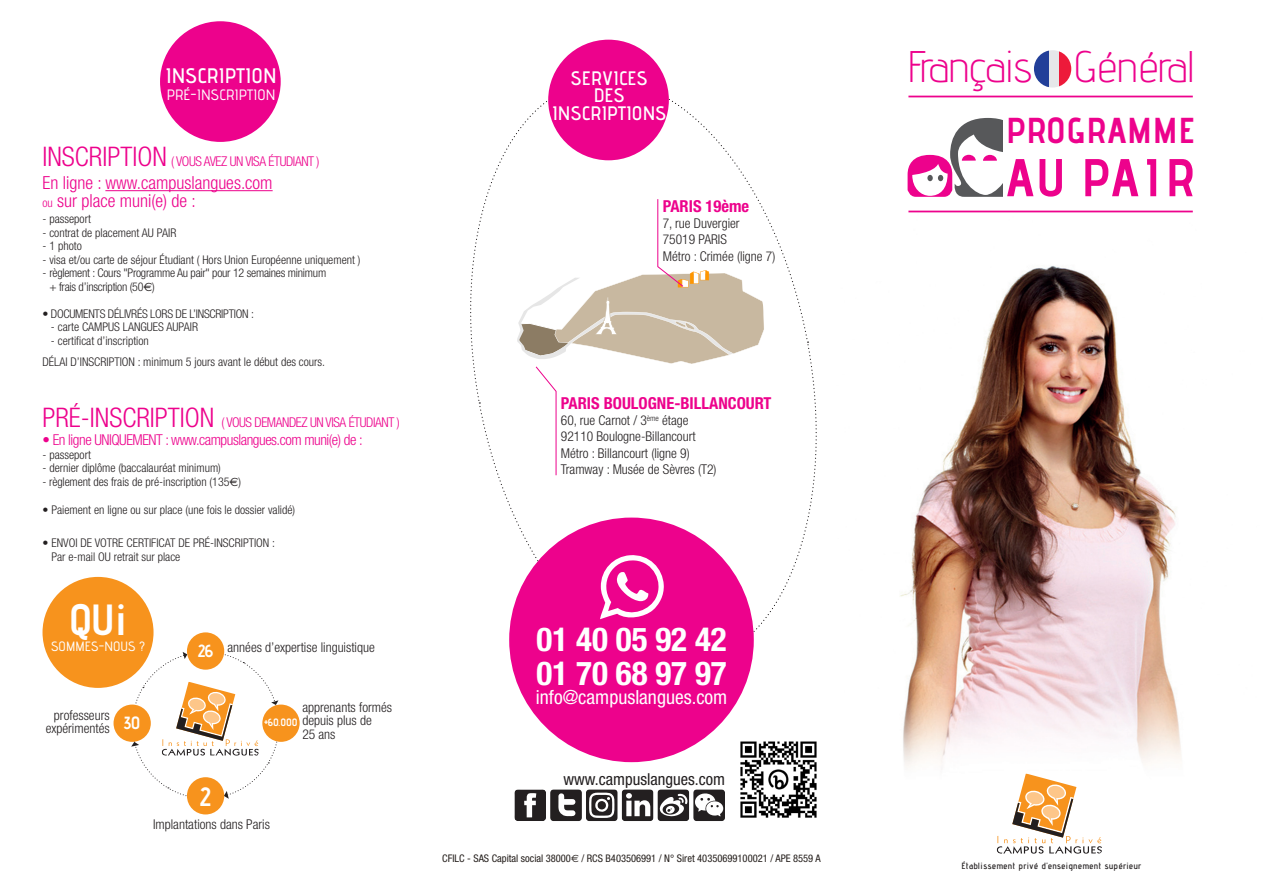
<style>
.page{position:relative;width:1263px;height:893px;background:#fff}
.page>*{position:absolute;margin:0;border:0;box-sizing:border-box;transform-origin:0 0}
.t1{font:700 53.1px "Advent Pro";letter-spacing:.06em;color:#ed028c}
.t2{font:300 44.25px "Advent Pro";letter-spacing:-.02em;color:#ed028c}
.t3{font:700 43.5px "Advent Pro";color:#fff}
.t4{font:700 36px "Advent Pro";letter-spacing:.02em;color:#ed028c}
.t5{font:700 condensed 33px/33px "Helvetica Neue";color:#fff}
.t6{font:700 26.4px "Advent Pro";color:#fff}
.t7{font:600 21px "Advent Pro";letter-spacing:.005em;color:#fff}
.t8{font:600 19.5px/17.4px "Advent Pro";letter-spacing:.005em;color:#fff;text-align:center}
.t9{font:condensed 19.5px "Helvetica Neue";color:#fff}
.t10{font:300 condensed 18px/18px "Helvetica Neue";color:#ed028c}
.t11{font:700 17.7px "Advent Pro";color:#fff}
.t12{font:700 condensed 16.5px "Helvetica Neue";color:#ed028c}
.t13{font:condensed 16.5px "Helvetica Neue";color:#231f20}
.t14{font:300 condensed 15px "Helvetica Neue";letter-spacing:-.03em;color:#ed028c}
.t15{font:500 15px "Advent Pro";letter-spacing:.005em;color:#fff}
.t16{font:300 condensed 13.5px/16.2px "Helvetica Neue";color:#231f20}
.t17{font:300 condensed 13.5px "Helvetica Neue";letter-spacing:-.03em;color:#ed028c}
.t18{font:500 13.5px "Advent Pro";letter-spacing:.005em;color:#fff}
.t19{font:300 condensed 12px/21px "Helvetica Neue";color:#231f20}
.t20{font:300 condensed 12px/13.5px "Helvetica Neue";letter-spacing:-.02em;color:#231f20}
.t21{font:700 10.65px "Advent Pro";color:#fff}
.t22{font:condensed 10.5px "Helvetica Neue";color:#241e1b}
.t23{font:600 9px "Advent Pro";letter-spacing:.05em;color:#231f20}
.s1{font-size:27px}
.s2{font-size:12px}
.s3{font-family:"Euro Sans";font-weight:400;font-stretch:normal}
.s4{font-family:"Euro Sans";font-stretch:normal}
</style>
<div class="page">
<img style="left:900px;top:66px;width:293px;height:700px">
<svg style="left:997px;top:773px;width:105px;height:81px"></svg>
<hr style="left:908px;top:211px;width:285px;height:1px;background:#ed028c">
<hr style="left:908px;top:96px;width:285px;height:1px;background:#ed028c">
<svg style="left:1059px;top:51px;width:12px;height:37px"></svg>
<div style="left:1045px;top:50px;width:14px;height:38px;background:#e6e7e9"></div>
<svg style="left:1034px;top:50px;width:14px;height:38px"></svg>
<svg style="left:906px;top:118px;width:96px;height:81px"></svg>
<hr style="left:105px;top:190px;width:168px;height:1px;background:#ed028c">
<div style="left:43px;top:577px;width:111px;height:111px;background:#f7931d;border-radius:50%"></div>
<div style="left:187px;top:632px;width:37px;height:38px;background:#f7931d;border-radius:50%"></div>
<div style="left:262px;top:705px;width:38px;height:37px;background:#f7931d;border-radius:50%"></div>
<div style="left:114px;top:705px;width:37px;height:37px;background:#f7931d;border-radius:50%"></div>
<div style="left:187px;top:777px;width:37px;height:37px;background:#f7931d;border-radius:50%"></div>
<svg style="left:123px;top:642px;width:165px;height:166px"></svg>
<div style="left:160px;top:21px;width:121px;height:121px;background:#ed028c;border-radius:50%"></div>
<img style="left:740px;top:741px;width:77px;height:77px">
<svg style="left:514px;top:789px;width:211px;height:32px"></svg>
<div style="left:548px;top:40px;width:121px;height:120px;background:#ed028c;border-radius:50%"></div>
<div style="left:509px;top:518px;width:245px;height:244px;background:#ed028c;border-radius:50%"></div>
<svg style="left:470px;top:81px;width:347px;height:583px"></svg>
<h3 class="t7" style="left:166px;top:62px;width:113px">INSCRIPTION</h3>
<p class="t15" style="left:167px;top:86px;width:110px">PRÉ-INSCRIPTION</p>
<p class="t17" style="left:43px;top:154px;width:279px"><span class="s1">INSCRIPTION</span> ( VOUS AVEZ UN VISA ÉTUDIANT )</p>
<h3 class="t10" style="left:43px;top:173px;width:232px">En ligne : www.campuslangues.com <span class="s2">ou</span> sur place muni(e) de :</h3>
<p class="t19" style="left:43px;top:209px;width:50px">- passeport</p>
<p class="t19" style="left:43px;top:222px;width:135px">- contrat de placement AU PAIR</p>
<p class="t19" style="left:43px;top:236px;width:41px">- 1 photo</p>
<p class="t19" style="left:43px;top:249px;width:319px">- visa et/ou carte de séjour Étudiant ( Hors Union Européenne uniquement )</p>
<p class="t20" style="left:49px;top:266px;width:278px;text-indent:-7px">- règlement : Cours "Programme Au pair" pour 12 semaines minimum + frais d’inscription (50<span class="s3">€</span>)</p>
<p class="t20" style="left:43px;top:307px;width:213px">• DOCUMENTS DÉLIVRÉS LORS DE L’INSCRIPTION :</p>
<p class="t19" style="left:51px;top:317px;width:149px">- carte CAMPUS LANGUES AUPAIR</p>
<p class="t19" style="left:43px;top:330px;width:284px;text-indent:8px">- certificat d’inscription<br>DÉLAI D’INSCRIPTION : minimum 5 jours avant le début des cours.</p>
<p class="t17" style="left:43px;top:415px;width:359px"><span class="s1">PRÉ-INSCRIPTION</span> ( VOUS DEMANDEZ UN VISA ÉTUDIANT )</p>
<p class="t14" style="left:43px;top:431px;width:322px">• En ligne UNIQUEMENT : www.campuslangues.com muni(e) de :</p>
<p class="t19" style="left:43px;top:444px;width:50px">- passeport</p>
<p class="t19" style="left:43px;top:458px;width:180px">- dernier diplôme (baccalauréat minimum)</p>
<p class="t19" style="left:43px;top:471px;width:200px">- règlement des frais de pré-inscription (135<span class="s3">€</span>)</p>
<p class="t19" style="left:43px;top:499px;width:254px">• Paiement en ligne ou sur place (une fois le dossier validé)</p>
<p class="t19" style="left:51px;top:535px;width:225px;line-height:14.4px;text-indent:-9px">• ENVOI DE VOTRE CERTIFICAT DE PRÉ-INSCRIPTION :<br>Par e-mail OU retrait sur place</p>
<h3 class="t3" style="left:69px;top:593px;width:60px">QUi</h3>
<p class="t18" style="left:51px;top:638px;width:95px">SOMMES-NOUS ?</p>
<h3 class="t11" style="left:198px;top:640px;width:16px">26</h3>
<p class="t16" style="left:227px;top:639px;width:149px">années d’expertise linguistique</p>
<p class="t16" style="left:46px;top:708px;width:65px;line-height:13.5px;text-align:right">professeurs expérimentés</p>
<p class="t16" style="left:302px;top:700px;width:91px;line-height:13.5px">apprenants formés depuis plus de<br>25 ans</p>
<h3 class="t11" style="left:124px;top:712px;width:18px">30</h3>
<p class="t21" style="left:264px;top:716px;width:35px">+60.000</p>
<h3 class="t6" style="left:200px;top:781px;width:12px">2</h3>
<p class="t16" style="left:153px;top:816px;width:118px">Implantations dans Paris</p>
<h3 class="t8" style="left:552px;top:69px;width:116px">SERVICES<br>DES<br>INSCRIPTIONS</h3>
<h3 class="t12" style="left:663px;top:196px;width:88px">PARIS 19ème</h3>
<p class="t16" style="left:663px;top:215px;width:114px">7, rue Duvergier<br>75019 PARIS<br>Métro : Crimée (ligne 7)</p>
<h3 class="t12" style="left:561px;top:393px;width:212px">PARIS BOULOGNE-BILLANCOURT</h3>
<p class="t16" style="left:561px;top:412px;width:157px">60, rue Carnot / 3<sup>ème</sup> étage<br>92110 Boulogne-Billancourt<br>Métro : Billancourt (ligne 9)<br>Tramway : Musée de Sèvres (T2)</p>
<h3 class="t5" style="left:537px;top:623px;width:192px">01 40 05 92 42<br>01 70 68 97 97</h3>
<h3 class="t9" style="left:536px;top:686px;width:193px">info@campuslangues.com</h3>
<h3 class="t13" style="left:563px;top:769px;width:163px">www.campuslangues.com</h3>
<p class="t22" style="left:442px;top:852px;width:380px">CFILC - SAS Capital social 38000<span class="s4">€</span> / RCS B403506991 / N° Siret 40350699100021 / APE 8559 A</p>
<h2 class="t2" style="left:907px;top:40px;width:290px">Français Général</h2>
<h3 class="t4" style="left:1006px;top:108px;width:191px">PROGRAMME</h3>
<h1 class="t1" style="left:1006px;top:145px;width:191px">AU PAIR</h1>
<p class="t23" style="left:961px;top:860px;width:181px">Établissement privé d’enseignement supérieur</p>
</div>
